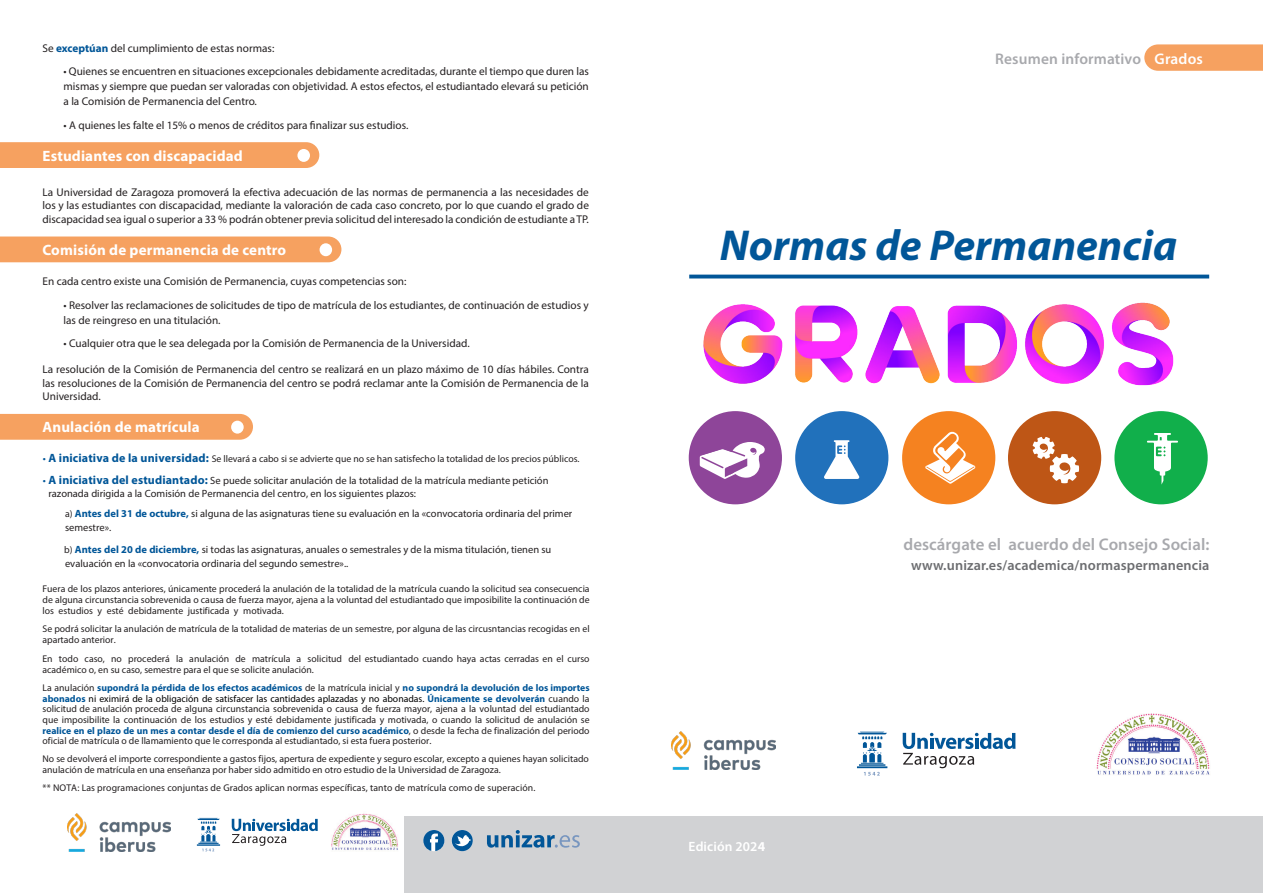
<style>
.page{position:relative;width:1263px;height:893px;background:#fff}
.page>*{position:absolute;margin:0;border:0;box-sizing:border-box;transform-origin:0 0}
.titulo{font:italic 700 43.5px "Myriad Pro";color:#015698}
.cursoacademico{font:600 16.8px "Myriad Pro";letter-spacing:.005em;color:#a8a9ad}
.cursoacademico-2{font:600 15.45px "Myriad Pro";letter-spacing:.01em;color:#a8a9ad}
.rotulo{font:700 15px "Myriad Pro";letter-spacing:.01em;color:#fff}
.cursoacademico-3{font:600 14.25px "Myriad Pro";letter-spacing:.01em;color:#6c6d70}
.cursoacademico-4{font:600 13.5px "Myriad Pro";letter-spacing:.01em;color:#fff}
.cuerpo{font:11.25px/13.5px "Myriad Pro";color:#231f20;text-align:justify}
.cuerpo-sangrado{font:11.25px/15px "Myriad Pro";color:#231f20;text-align:justify}
.cuerpo-sangrado-2{font:10.5px/14px "Myriad Pro";color:#231f20}
.nota-pie{font:9.75px/10.8px "Myriad Pro";color:#231f20}
.cuerpo-sangrado-3{font:9.75px "Myriad Pro";color:#231f20}
.s1{font-weight:700;color:#015698}
.s2{font-size:10.95px;color:#015698}
.s3{font-weight:700;font-size:12px;color:#015698}
.s4{font-size:9.9px}
.s5{color:#000}
.s6{color:#fff}
.s7{font-weight:700}
</style>
<div class="page">
<div style="left:404px;top:816px;width:250px;height:77px;background:#d1d2d4"></div>
<svg style="left:487px;top:830px;width:93px;height:18px"></svg>
<svg style="left:423px;top:830px;width:21px;height:21px"></svg>
<svg style="left:452px;top:830px;width:21px;height:21px"></svg>
<svg style="left:232px;top:819px;width:86px;height:27px"></svg>
<svg style="left:197px;top:818px;width:23px;height:33px"></svg>
<img style="left:331px;top:813px;width:67px;height:37px">
<div style="left:631px;top:816px;width:632px;height:77px;background:#d1d2d4"></div>
<svg style="left:1144px;top:44px;width:119px;height:27px;background:#f6a568"></svg>
<svg style="left:903px;top:733px;width:112px;height:35px"></svg>
<svg style="left:857px;top:732px;width:30px;height:44px"></svg>
<hr style="left:689px;top:275px;width:520px;height:3px;background:#015698">
<img style="left:1096px;top:713px;width:114px;height:62px">
<div style="left:689px;top:411px;width:93px;height:93px;background:#8e4599;border-radius:50%"></div>
<div style="left:795px;top:411px;width:93px;height:93px;background:#2171bb;border-radius:50%"></div>
<div style="left:902px;top:411px;width:93px;height:93px;background:#f58220;border-radius:50%"></div>
<div style="left:1008px;top:411px;width:93px;height:93px;background:#be5616;border-radius:50%"></div>
<div style="left:1114px;top:411px;width:94px;height:93px;background:#11af4b;border-radius:50%"></div>
<svg style="left:925px;top:431px;width:50px;height:53px"></svg>
<svg style="left:824px;top:440px;width:35px;height:39px"></svg>
<svg style="left:1147px;top:433px;width:31px;height:52px"></svg>
<svg style="left:1033px;top:437px;width:46px;height:46px"></svg>
<svg style="left:700px;top:442px;width:65px;height:37px"></svg>
<div style="left:0;top:236px;width:341px;height:26px;background:#f6a160"></div>
<svg style="left:0;top:414px;width:253px;height:26px;background:#f6a466"></svg>
<div style="left:0;top:142px;width:319px;height:26px;background:#f6a160"></div>
<img style="left:703px;top:302px;width:471px;height:84px">
<img style="left:671px;top:732px;width:104px;height:38px">
<img style="left:67px;top:813px;width:104px;height:38px">
<p class="cuerpo" style="left:43px;top:41px;width:233px">Se <span class="s1">exceptúan</span> del cumplimiento de estas normas:</p>
<p class="cuerpo-sangrado" style="left:64px;top:64px;width:527px">• Quienes se encuentren en situaciones excepcionales debidamente acreditadas, durante el tiempo que duren las mismas y siempre que puedan ser valoradas con objetividad. A estos efectos, el estudiantado elevará su petición a la Comisión de Permanencia del Centro.</p>
<p class="cuerpo-sangrado" style="left:64px;top:117px;width:346px">• A quienes les falte el 15% o menos de créditos para finalizar sus estudios.</p>
<p class="rotulo" style="left:43px;top:146px;width:202px">Estudiantes con discapacidad</p>
<p class="cuerpo" style="left:43px;top:185px;width:548px">La Universidad de Zaragoza promoverá la efectiva adecuación de las normas de permanencia a las necesidades de los y las estudiantes con discapacidad, mediante la valoración de cada caso concreto, por lo que cuando el grado de discapacidad sea igual o superior a 33 % podrán obtener previa solicitud del interesado la condición de estudiante a TP.</p>
<p class="rotulo" style="left:43px;top:240px;width:245px">Comisión de permanencia de centro</p>
<p class="cuerpo" style="left:43px;top:274px;width:365px">En cada centro existe una Comisión de Permanencia, cuyas competencias son:</p>
<p class="cuerpo-sangrado" style="left:64px;top:297px;width:527px">• Resolver las reclamaciones de solicitudes de tipo de matrícula de los estudiantes, de continuación de estudios y las de reingreso en una titulación.</p>
<p class="cuerpo-sangrado" style="left:64px;top:336px;width:408px">• Cualquier otra que le sea delegada por la Comisión de Permanencia de la Universidad.</p>
<p class="cuerpo" style="left:43px;top:363px;width:548px">La resolución de la Comisión de Permanencia del centro se realizará en un plazo máximo de 10 días hábiles. Contra las resoluciones de la Comisión de Permanencia del centro se podrá reclamar ante la Comisión de Permanencia de la Universidad.</p>
<p class="rotulo" style="left:43px;top:417px;width:159px">Anulación de matrícula</p>
<p class="cuerpo-sangrado-3" style="left:43px;top:453px;width:538px"><span class="s2">•</span> <span class="s3">A iniciativa de la universidad:</span> Se llevará a cabo si se advierte que no se han satisfecho la totalidad de los precios públicos.</p>
<p class="cuerpo-sangrado-2" style="left:48px;top:474px;width:502px;line-height:13.2px;text-indent:-6px"><span class="s2">•</span> <span class="s3">A iniciativa del estudiantado:</span> Se puede solicitar anulación de la totalidad de la matrícula mediante petición razonada dirigida a la Comisión de Permanencia del centro, en los siguientes plazos:</p>
<p class="cuerpo-sangrado-2" style="left:65px;top:506px;width:509px"><span class="s4">a)</span> <span class="s1">Antes del 31 de octubre,</span> si alguna de las asignaturas tiene su evaluación en la «convocatoria ordinaria del primer semestre».</p>
<p class="cuerpo-sangrado-2" style="left:64px;top:542px;width:489px"><span class="s4">b)</span> <span class="s1">Antes del 20 de diciembre,</span> si todas las asignaturas, anuales o semestrales y de la misma titulación, tienen su evaluación en la «convocatoria ordinaria del segundo semestre»..</p>
<p class="nota-pie" style="left:43px;top:584px;width:549px;text-align:justify">Fuera de los plazos anteriores, únicamente procederá la anulación de la totalidad de la matrícula cuando la solicitud sea consecuencia de alguna circunstancia sobrevenida o causa de fuerza mayor, ajena a la voluntad del estudiantado que imposibilite la continuación de los estudios y esté debidamente justificada y motivada.</p>
<p class="nota-pie" style="left:43px;top:623px;width:549px">Se podrá solicitar la anulación de matrícula de la totalidad de materias de un semestre, por alguna de las circusntancias recogidas en el apartado anterior.</p>
<p class="nota-pie" style="left:43px;top:653px;width:549px">En todo caso, no procederá la anulación de matrícula a solicitud del estudiantado cuando haya actas cerradas en el curso académico o, en su caso, semestre para el que se solicite anulación.</p>
<p class="nota-pie" style="left:43px;top:682px;width:549px;text-align:justify">La anulación <span class="s1">supondrá la pérdida de los efectos académicos</span> de la matrícula inicial y <span class="s1">no supondrá la devolución de los importes abonados</span> <span class="s5">ni eximirá de la obligación de satisfacer las cantidades aplazadas y no abonadas.</span> <span class="s1">Únicamente se devolverán</span> cuando la solicitud de anulación proceda de alguna circunstancia sobrevenida o causa de fuerza mayor, ajena a la voluntad del estudiantado que imposibilite la continuación de los estudios y esté debidamente justificada y motivada, o cuando la solicitud de anulación se <span class="s1">realice en el plazo de un mes a contar desde el día de comienzo del curso académico</span>, o desde la fecha de finalización del periodo oficial de matrícula o de llamamiento que le corresponda al estudiantado, si esta fuera posterior.</p>
<p class="nota-pie" style="left:43px;top:753px;width:548px">No se devolverá el importe correspondiente a gastos fijos, apertura de expediente y seguro escolar, excepto a quienes hayan solicitado anulación de matrícula en una enseñanza por haber sido admitido en otro estudio de la Universidad de Zaragoza.</p>
<p class="nota-pie" style="left:43px;top:782px;width:494px">** NOTA: Las programaciones conjuntas de Grados aplican normas específicas, tanto de matrícula como de superación.</p>
<p class="cursoacademico-2" style="left:995px;top:49px;width:209px">Resumen informativo <span class="s6">Grados</span></p>
<p class="titulo" style="left:720px;top:217px;width:459px">Normas de Permanencia</p>
<p class="cursoacademico-4" style="left:688px;top:838px;width:78px">Edición 202<span class="s7">4</span></p>
<p class="cursoacademico" style="left:903px;top:534px;width:307px">descárgate el acuerdo del Consejo Social:</p>
<p class="cursoacademico-3" style="left:911px;top:556px;width:300px">www.unizar.es/academica/normaspermanencia</p>
</div>
